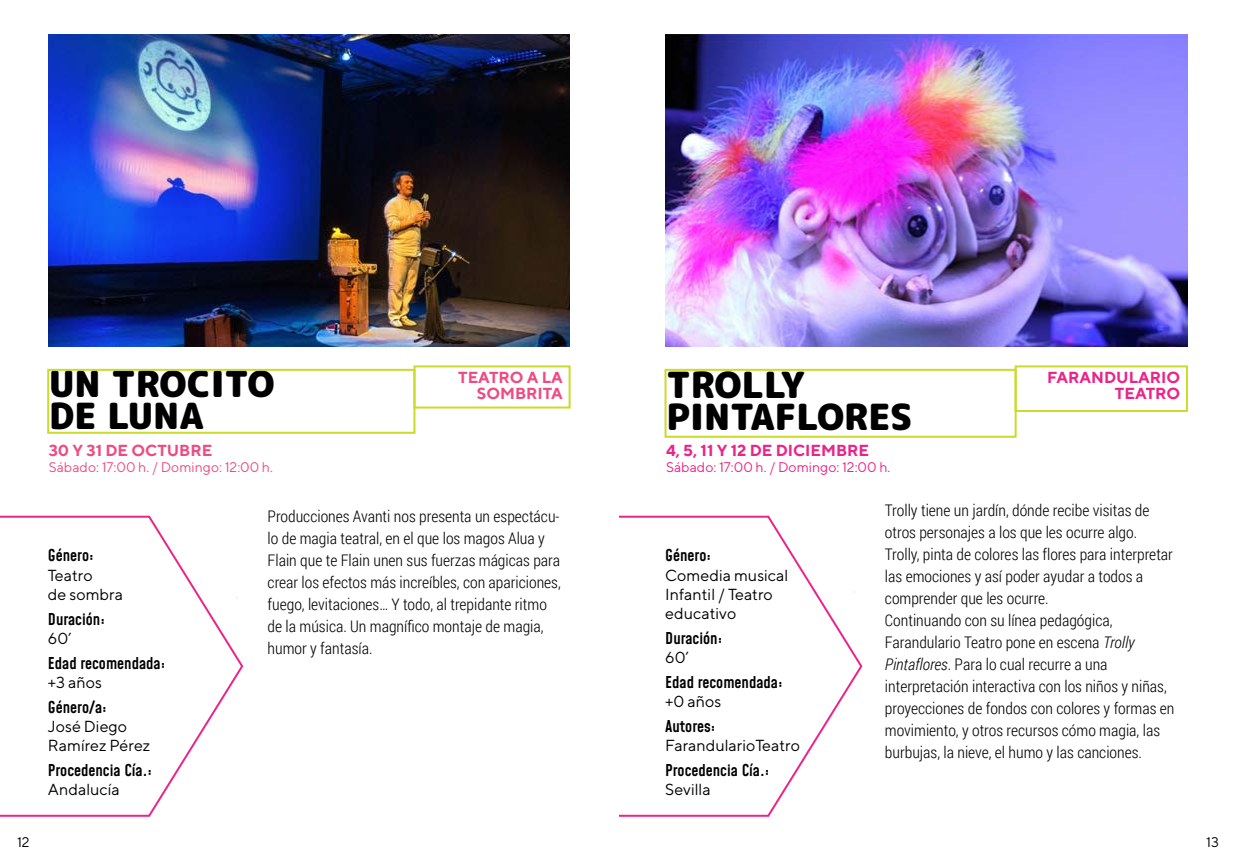
<style>
.page{position:relative;width:1236px;height:865px;background:#fff}
.page>*{position:absolute;margin:0;border:0;box-sizing:border-box;transform-origin:0 0}
.t1{font:900 36px "Rounded Mplus 1 c";color:#000}
.t2{font:300 16px/22px "Roboto Condensed";color:#000}
.t3{font:16px/19.2px "TT Norms";color:#000}
.t4{font:500 16px "Mohave";color:#000}
.t5{font:700 16px "TT Norms";color:#ea2488}
.t6{font:700 16px "TT Norms";color:#ee4b82}
.t7{font:14px "TT Norms";color:#ee4b82}
.t8{font:14px "TT Norms";color:#ea2488}
.t9{font:14px "TT Norms";color:#000}
.s1{font-style:italic}
</style>
<div class="page">
<svg style="left:619px;top:515px;width:244px;height:302px"></svg>
<svg style="left:0;top:515px;width:244px;height:302px"></svg>
<img style="left:48px;top:34px;width:522px;height:312px">
<div style="left:413px;top:365px;width:158px;height:43px;border:2px solid #cadb2b"></div>
<img style="left:665px;top:34px;width:522px;height:312px">
<div style="left:1015px;top:365px;width:173px;height:47px;border:2px solid #cadb2b"></div>
<div style="left:664px;top:369px;width:353px;height:69px;border:2px solid #cadb2b"></div>
<div style="left:47px;top:369px;width:368px;height:65px;border:2px solid #cadb2b"></div>
<h1 class="t1" style="left:49px;top:358px;width:227px">UN TROCITO</h1>
<p class="t6" style="left:458px;top:367px;width:106px">TEATRO A LA</p>
<p class="t6" style="left:477px;top:383px;width:88px">SOMBRITA</p>
<h1 class="t1" style="left:666px;top:359px;width:140px">TROLLY</h1>
<p class="t5" style="left:1047px;top:367px;width:135px">FARANDULARIO</p>
<p class="t5" style="left:1115px;top:383px;width:67px">TEATRO</p>
<h1 class="t1" style="left:49px;top:390px;width:156px">DE LUNA</h1>
<h1 class="t1" style="left:666px;top:391px;width:247px">PINTAFLORES</h1>
<p class="t6" style="left:49px;top:440px;width:165px">30 Y 31 DE OCTUBRE</p>
<p class="t7" style="left:49px;top:459px;width:226px">Sábado: 17:00 h. / Domingo: 12:00 h.</p>
<p class="t5" style="left:666px;top:440px;width:205px">4, 5, 11 Y 12 DE DICIEMBRE</p>
<p class="t8" style="left:666px;top:459px;width:226px">Sábado: 17:00 h. / Domingo: 12:00 h.</p>
<p class="t4" style="left:48px;top:546px;width:47px">Género:</p>
<p class="t3" style="left:48px;top:565px;width:77px">Teatro<br>de sombra</p>
<p class="t4" style="left:48px;top:609px;width:59px">Duración:</p>
<p class="t3" style="left:48px;top:628px;width:25px">60’</p>
<p class="t4" style="left:48px;top:653px;width:119px">Edad recomendada:</p>
<p class="t3" style="left:48px;top:672px;width:55px">+3 años</p>
<p class="t4" style="left:48px;top:697px;width:60px">Género/a:</p>
<p class="t3" style="left:48px;top:716px;width:104px">José Diego<br>Ramírez Pérez</p>
<p class="t4" style="left:48px;top:760px;width:106px">Procedencia Cía.:</p>
<p class="t3" style="left:48px;top:780px;width:73px">Andalucía</p>
<p class="t2" style="left:268px;top:504px;width:295px">Producciones Avanti nos presenta un espectácu&shy;lo de magia teatral, en el que los magos Alua y Flain que te Flain unen sus fuerzas mágicas para crear los efectos más increíbles, con apariciones, fuego, levitaciones… Y todo, al trepidante ritmo de la música. Un magnífico montaje de magia, humor y fantasía.</p>
<p class="t4" style="left:665px;top:546px;width:47px">Género:</p>
<p class="t3" style="left:665px;top:565px;width:124px">Comedia musical<br>Infantil / Teatro educativo</p>
<p class="t4" style="left:665px;top:628px;width:59px">Duración:</p>
<p class="t3" style="left:665px;top:647px;width:25px">60’</p>
<p class="t4" style="left:665px;top:672px;width:119px">Edad recomendada:</p>
<p class="t3" style="left:665px;top:691px;width:57px">+0 años</p>
<p class="t4" style="left:665px;top:716px;width:52px">Autores:</p>
<p class="t3" style="left:665px;top:735px;width:136px">FarandularioTeatro</p>
<p class="t4" style="left:665px;top:760px;width:106px">Procedencia Cía.:</p>
<p class="t3" style="left:665px;top:780px;width:47px">Sevilla</p>
<p class="t2" style="left:885px;top:499px;width:291px">Trolly tiene un jardín, dónde recibe visitas de otros personajes a los que les ocurre algo.<br>Trolly, pinta de colores las flores para interpretar las emociones y así poder ayudar a todos a comprender que les ocurre.<br>Continuando con su línea pedagógica, Farandulario Teatro pone en escena <span class="s1">Trolly Pintaflores</span>. Para lo cual recurre a una interpretación interactiva con los niños y niñas, proyecciones de fondos con colores y formas en movimiento, y otros recursos cómo magia, las burbujas, la nieve, el humo y las canciones.</p>
<p class="t9" style="left:17px;top:833px;width:14px">12</p>
<p class="t9" style="left:1206px;top:833px;width:14px">13</p>
</div>
